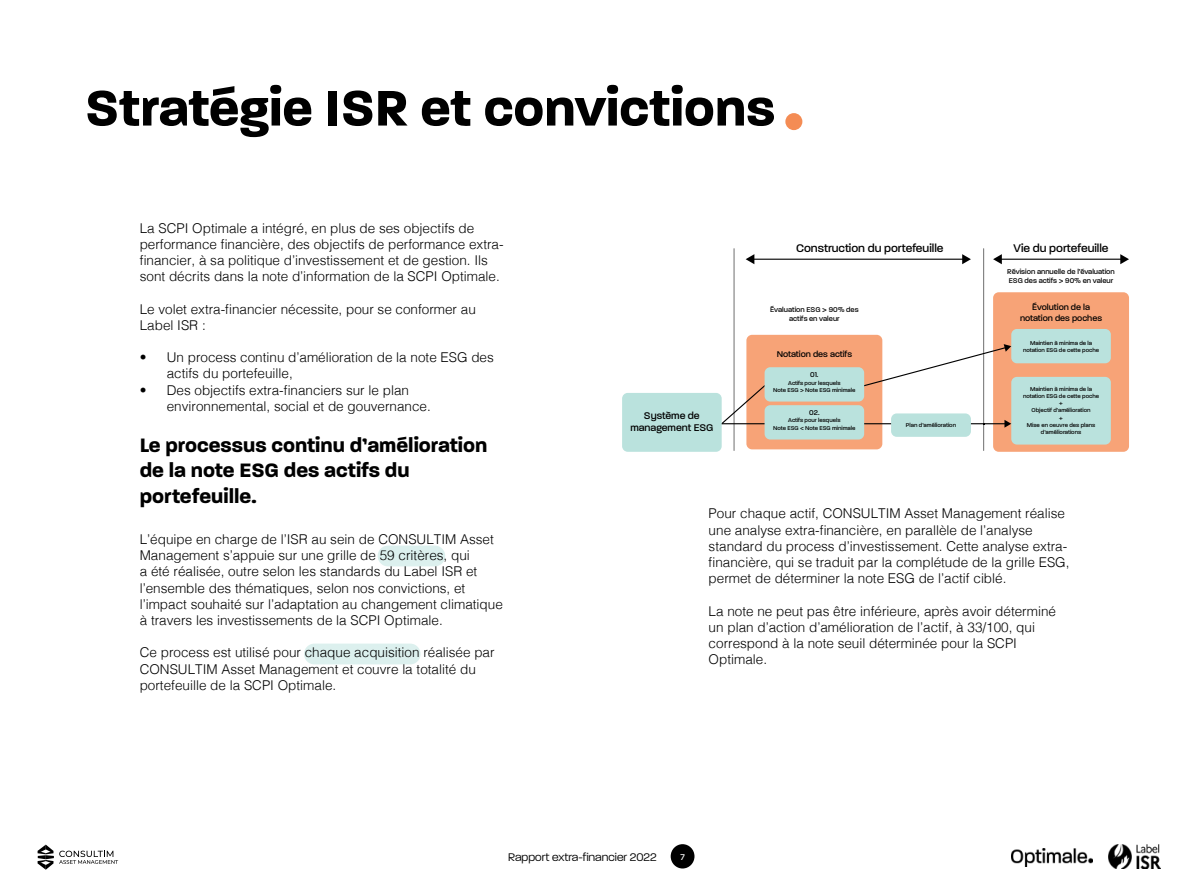
<style>
.page{position:relative;width:1200px;height:893px;background:#fff}
.page>*{position:absolute;margin:0;border:0;box-sizing:border-box;transform-origin:0 0}
.t1{font:700 54px "Paralucent";color:#000}
.t2{font:700 21px/25.2px "Paralucent";color:#000}
.t3{font:300 13.5px/16.2px "Helvetica";color:#000}
.t4{font:500 12px "Paralucent";color:#000}
.t5{font:300 12px "Paralucent";color:#000}
.t6{font:500 10.5px/12.6px "Paralucent";color:#000;text-align:center}
.t7{font:500 9px/10.8px "Paralucent";color:#000;text-align:center}
.t8{font:500 9px "Paralucent";color:#fff}
.t9{font:500 7.5px/9px "Paralucent";color:#000;text-align:center}
.t10{font:500 6px/7.2px "Paralucent";color:#000;text-align:center}
</style>
<div class="page">
<div style="left:671px;top:844px;width:24px;height:24px;background:#000;border-radius:50%"></div>
<img style="left:1012px;top:848px;width:80px;height:18px">
<svg style="left:38px;top:845px;width:80px;height:25px"></svg>
<img style="left:1108px;top:845px;width:53px;height:23px">
<div style="left:378px;top:546px;width:67px;height:20px;background:#dcf0ee;border-radius:10px"></div>
<div style="left:785px;top:113px;width:17px;height:17px;background:#f48c54;border-radius:50%"></div>
<div style="left:304px;top:644px;width:117px;height:20px;background:#dcf0ee;border-radius:10px"></div>
<div style="left:746px;top:335px;width:136px;height:114px;background:#f7a377;border-radius:6px"></div>
<div style="left:993px;top:292px;width:136px;height:160px;background:#f7a377;border-radius:6px"></div>
<div style="left:1011px;top:329px;width:100px;height:34px;background:#bae2dd;border-radius:6px"></div>
<div style="left:1011px;top:377px;width:100px;height:68px;background:#bae2dd;border-radius:6px"></div>
<hr style="left:734px;top:248px;width:1px;height:203px;background:#7f7f7f">
<hr style="left:752px;top:259px;width:212px;height:1px;background:#000">
<svg style="left:746px;top:254px;width:8px;height:10px"></svg>
<svg style="left:722px;top:385px;width:43px;height:38px"></svg>
<hr style="left:1000px;top:259px;width:122px;height:1px;background:#000">
<svg style="left:1120px;top:254px;width:9px;height:10px"></svg>
<svg style="left:863px;top:248px;width:148px;height:203px"></svg>
<hr style="left:721px;top:423px;width:44px;height:1px;background:#000">
<hr style="left:857px;top:423px;width:44px;height:1px;background:#000">
<div style="left:622px;top:393px;width:100px;height:59px;background:#bae2dd;border-radius:6px"></div>
<div style="left:765px;top:367px;width:99px;height:35px;background:#bae2dd;border-radius:6px"></div>
<div style="left:765px;top:405px;width:99px;height:34px;background:#bae2dd;border-radius:6px"></div>
<div style="left:891px;top:413px;width:80px;height:24px;background:#bae2dd;border-radius:6px"></div>
<h1 class="t1" style="left:85px;top:85px;width:692px">Stratégie ISR et convictions</h1>
<p class="t3" style="left:140px;top:219px;width:365px">La SCPI Optimale a intégré, en plus de ses objectifs de performance 昀椀nancière, des objectifs de performance extra-昀椀nancier, à sa politique d’investissement et de gestion. Ils sont décrits dans la note d’information de la SCPI Optimale.</p>
<p class="t3" style="left:140px;top:300px;width:338px">Le volet extra-昀椀nancier nécessite, pour se conformer au<br>Label ISR :</p>
<p class="t3" style="left:167px;top:349px;width:329px;text-indent:-27px">• Un process continu d’amélioration de la note ESG des actifs du portefeuille,</p>
<p class="t3" style="left:167px;top:382px;width:266px;text-indent:-27px">• Des objectifs extra-昀椀nanciers sur le plan environnemental, social et de gouvernance.</p>
<h2 class="t2" style="left:140px;top:434px;width:349px">Le processus continu d’amélioration de la note ESG des actifs du portefeuille.</h2>
<p class="t3" style="left:140px;top:530px;width:365px">L’équipe en charge de l’ISR au sein de CONSULTIM Asset Management s’appuie sur une grille de 59 critères, qui<br>a été réalisée, outre selon les standards du Label ISR et l’ensemble des thématiques, selon nos convictions, et l’impact souhaité sur l’adaptation au changement climatique à travers les investissements de la SCPI Optimale.</p>
<p class="t3" style="left:140px;top:645px;width:356px">Ce process est utilisé pour chaque acquisition réalisée par<br>CONSULTIM Asset Management et couvre la totalité du portefeuille de la SCPI Optimale.</p>
<p class="t6" style="left:630px;top:409px;width:85px">Système de management ESG</p>
<p class="t4" style="left:796px;top:242px;width:149px">Construction du portefeuille</p>
<p class="t9" style="left:770px;top:305px;width:90px">Évaluation ESG &gt; 90% des actifs en valeur</p>
<p class="t7" style="left:777px;top:349px;width:77px">Notation des actifs</p>
<p class="t9" style="left:810px;top:370px;width:10px">01.</p>
<p class="t10" style="left:773px;top:379px;width:84px">Actifs pour lesquels<br>Note ESG &gt; Note ESG minimale</p>
<p class="t9" style="left:809px;top:408px;width:12px">02.</p>
<p class="t10" style="left:773px;top:417px;width:84px">Actifs pour lesquels<br>Note ESG &lt; Note ESG minimale</p>
<p class="t10" style="left:906px;top:421px;width:52px">Plan d’amélioration</p>
<p class="t4" style="left:1013px;top:242px;width:97px">Vie du portefeuille</p>
<p class="t9" style="left:1007px;top:267px;width:109px;text-align:left">Révision annuelle de l’évaluation<br>ESG des actifs &gt; 90% en valeur</p>
<p class="t7" style="left:1020px;top:302px;width:84px">Évolution de la notation des poches</p>
<p class="t10" style="left:1023px;top:339px;width:78px">Maintien à minima de la notation ESG de cette poche</p>
<p class="t10" style="left:1023px;top:385px;width:78px">Maintien à minima de la notation ESG de cette poche +<br>Objectif d’amélioration<br>+<br>Mise en oeuvre des plans d’améliorations</p>
<p class="t3" style="left:709px;top:505px;width:362px">Pour chaque actif, CONSULTIM Asset Management réalise une analyse extra-昀椀nancière, en parallèle de l’analyse standard du process d’investissement. Cette analyse extra-昀椀nancière, qui se traduit par la complétude de la grille ESG, permet de déterminer la note ESG de l’actif ciblé.</p>
<p class="t3" style="left:709px;top:603px;width:349px">La note ne peut pas être inférieure, après avoir déterminé un plan d’action d’amélioration de l’actif, à 33/100, qui correspond à la note seuil déterminée pour la SCPI Optimale.</p>
<p class="t5" style="left:508px;top:853px;width:150px">Rapport extra-financier 2022</p>
<p class="t8" style="left:680px;top:852px;width:6px">7</p>
</div>
